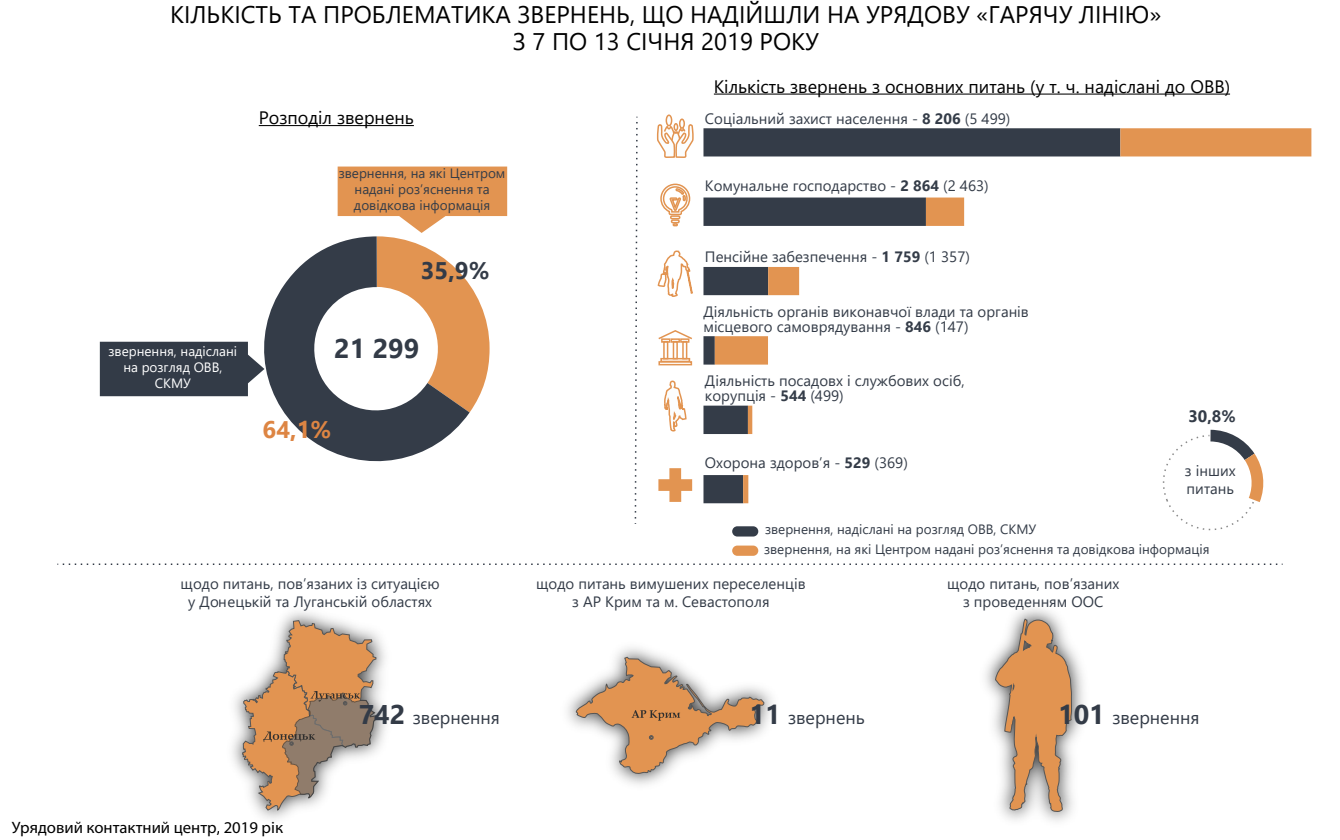
<style>
.page{position:relative;width:1340px;height:840px;background:#fff}
.page>*{position:absolute;margin:0;border:0;box-sizing:border-box;transform-origin:0 0}
.t1{font:700 27px "Segoe UI";color:#333b47}
.t2{font:24px/27px "Segoe UI";color:#000;text-align:center}
.t3{font:700 24px "Segoe UI";color:#dd8543}
.t4{font:700 24px "Segoe UI";color:#333b47}
.t5{font:18px "Segoe UI";color:#000}
.t6{font:18px "Segoe UI";color:#333b47}
.t7{font:16.5px "Myriad Pro";color:#000}
.t8{font:700 16.5px "Segoe UI";color:#343c48}
.t9{font:15px/15px "Segoe UI";color:#343c48}
.t10{font:15px/18px "Segoe UI";color:#333b47;text-align:center}
.t11{font:13.5px/16.2px "Segoe UI";color:#343c48;text-align:center}
.t12{font:13.5px/16.2px "Segoe UI";color:#fff;text-align:center}
.s1{font-weight:700}
.s2{font-weight:700;font-size:27px}
</style>
<div class="page">
<div style="left:100px;top:342px;width:149px;height:54px;background:#333b47"></div>
<svg style="left:660px;top:183px;width:31px;height:43px"></svg>
<svg style="left:657px;top:250px;width:36px;height:47px"></svg>
<svg style="left:634px;top:117px;width:4px;height:407px"></svg>
<img style="left:985px;top:608px;width:99px;height:214px">
<svg style="left:994px;top:619px;width:77px;height:194px;background:#d4ab87"></svg>
<div style="left:665px;top:114px;width:7px;height:12px;border:2px solid #e29451;border-radius:50%"></div>
<div style="left:679px;top:119px;width:5px;height:9px;background:#e8ac79;border-radius:50%"></div>
<div style="left:679px;top:119px;width:6px;height:10px;border:2px solid #e29451;border-radius:50%"></div>
<svg style="left:656px;top:123px;width:38px;height:35px"></svg>
<img style="left:567px;top:647px;width:206px;height:138px">
<svg style="left:576px;top:657px;width:188px;height:117px"></svg>
<img style="left:232px;top:611px;width:155px;height:208px">
<svg style="left:242px;top:620px;width:134px;height:191px"></svg>
<svg style="left:57px;top:564px;width:1225px;height:1px"></svg>
<hr style="left:259px;top:125px;width:155px;height:1px;background:#000">
<hr style="left:713px;top:94px;width:516px;height:1px;background:#000">
<div style="left:732px;top:546px;width:26px;height:10px;background:#e29451;border-radius:5px"></div>
<div style="left:732px;top:526px;width:26px;height:11px;background:#343c48;border-radius:5px"></div>
<div style="left:660px;top:358px;width:30px;height:4px;border:2px solid #e29451"></div>
<div style="left:658px;top:361px;width:34px;height:4px;border:2px solid #e29451"></div>
<div style="left:682px;top:341px;width:5px;height:18px;border:2px solid #e29451"></div>
<div style="left:680px;top:338px;width:9px;height:5px;border:2px solid #e29451"></div>
<div style="left:663px;top:341px;width:5px;height:18px;border:2px solid #e29451"></div>
<div style="left:661px;top:338px;width:9px;height:5px;border:2px solid #e29451"></div>
<div style="left:672px;top:341px;width:5px;height:18px;border:2px solid #e29451"></div>
<div style="left:670px;top:338px;width:9px;height:5px;border:2px solid #e29451"></div>
<svg style="left:658px;top:330px;width:34px;height:11px"></svg>
<svg style="left:664px;top:380px;width:23px;height:51px"></svg>
<svg style="left:337px;top:167px;width:170px;height:245px"></svg>
<svg style="left:249px;top:236px;width:220px;height:226px"></svg>
<svg style="left:703px;top:128px;width:11px;height:375px"></svg>
<svg style="left:714px;top:128px;width:597px;height:375px"></svg>
<svg style="left:1156px;top:428px;width:109px;height:103px"></svg>
<svg style="left:658px;top:468px;width:34px;height:34px"></svg>
<h2 class="t2" style="left:170px;top:1px;width:992px">КІЛЬКІСТЬ ТА ПРОБЛЕМАТИКА ЗВЕРНЕНЬ, ЩО НАДІЙШЛИ НА УРЯДОВУ «ГАРЯЧУ ЛІНІЮ»<br>З 7 ПО 13 СІЧНЯ 2019 РОКУ</h2>
<p class="t5" style="left:259px;top:103px;width:157px">Розподіл звернень</p>
<p class="t11" style="left:339px;top:164px;width:168px">звернення, на які Центром надані роз’яснення та довідкова інформація</p>
<p class="t12" style="left:108px;top:343px;width:130px">звернення, надіслані на розгляд ОВВ,<br>СКМУ</p>
<h2 class="t4" style="left:421px;top:251px;width:70px">35,9%</h2>
<h1 class="t1" style="left:334px;top:327px;width:87px">21 299</h1>
<h2 class="t3" style="left:262px;top:410px;width:70px">64,1%</h2>
<p class="t10" style="left:181px;top:575px;width:260px">щодо питань, пов’язаних із ситуацією у Донецькій та Луганській областях</p>
<p class="t5" style="left:713px;top:72px;width:517px">Кількість звернень з основних питань (у т. ч. надіслані до ОВВ)</p>
<p class="t9" style="left:705px;top:110px;width:307px">Соціальний захист населення - <span class="s1">8 206</span> (5 499)</p>
<p class="t9" style="left:705px;top:178px;width:285px">Комунальне господарство - <span class="s1">2 864</span> (2 463)</p>
<p class="t9" style="left:705px;top:249px;width:266px">Пенсійне забезпечення - <span class="s1">1 759</span> (1 357)</p>
<p class="t9" style="left:703px;top:304px;width:327px">Діяльність органів виконавчої влади та органів місцевого самоврядування - <span class="s1">846</span> (147)</p>
<p class="t9" style="left:705px;top:373px;width:261px">Діяльність посадовх і службових осіб, корупція - <span class="s1">544</span> (499)</p>
<p class="t9" style="left:705px;top:455px;width:204px">Охорона здоров’я - <span class="s1">529</span> (369)</p>
<p class="t11" style="left:765px;top:521px;width:272px">звернення, надіслані на розгляд ОВВ, СКМУ</p>
<p class="t8" style="left:1188px;top:403px;width:49px">30,8%</p>
<p class="t10" style="left:1184px;top:462px;width:52px;text-align:left">з інших питань</p>
<p class="t11" style="left:764px;top:541px;width:447px">звернення, на які Центром надані роз’яснення та довідкова інформація</p>
<p class="t10" style="left:536px;top:575px;width:271px">щодо питань вимушених переселенців з АР Крим та м. Севастополя</p>
<p class="t10" style="left:947px;top:575px;width:173px">щодо питань, пов’язаних з проведенням ООС</p>
<p class="t7" style="left:12px;top:817px;width:272px">Урядовий контактний центр, 2019 рік</p>
<p class="t6" style="left:358px;top:704px;width:143px"><span class="s2">742</span> звернення</p>
<p class="t6" style="left:749px;top:704px;width:117px"><span class="s2">11</span> звернень</p>
<p class="t6" style="left:1058px;top:704px;width:143px"><span class="s2">101</span> звернення</p>
</div>
